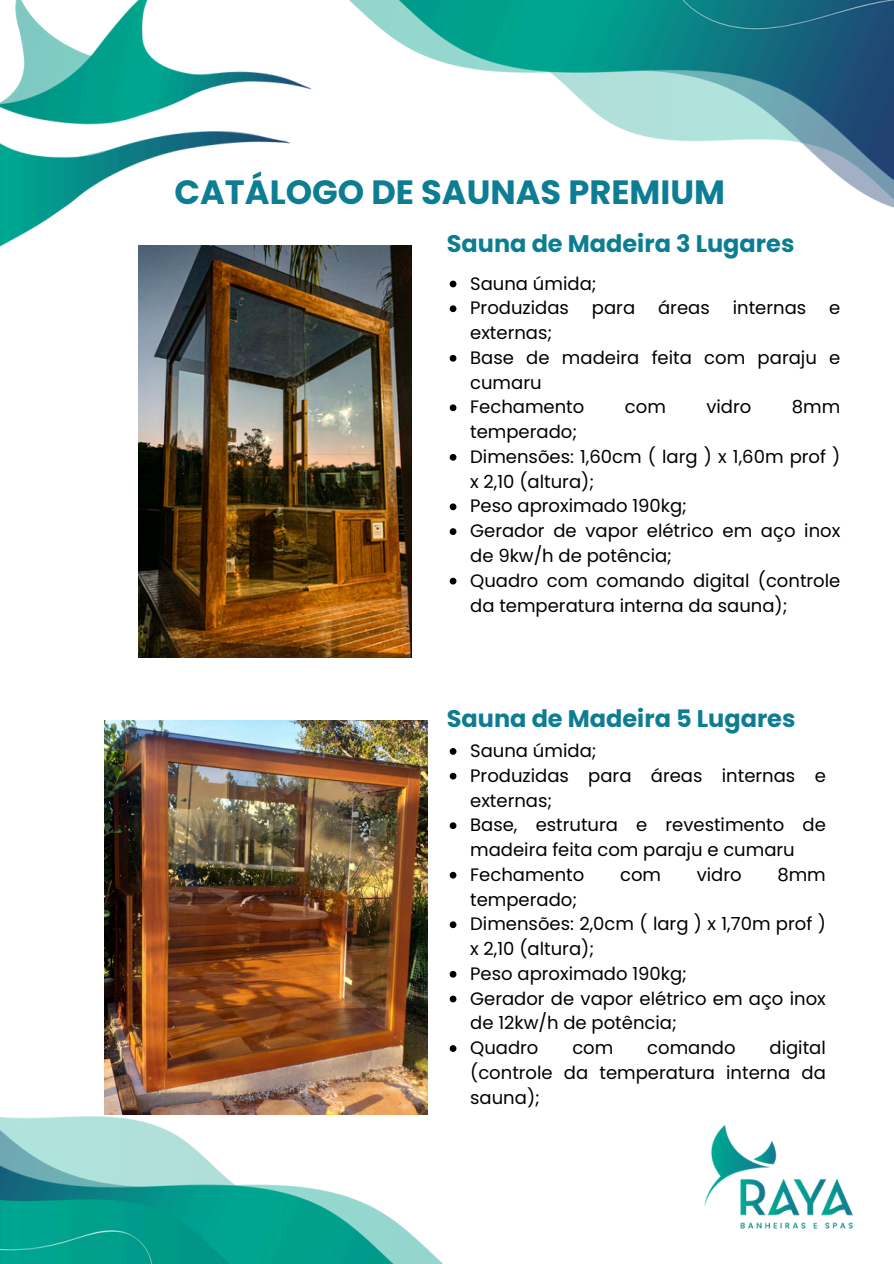
<style>
.page{position:relative;width:894px;height:1264px;background:#fff}
.page>*{position:absolute;margin:0;border:0;box-sizing:border-box;transform-origin:0 0}
.t1{font:700 33.6px "Poppins";color:#0c7d92}
.t2{font:700 24px "Poppins";color:#0c7d92}
.t3{font:18px/24.8px "Poppins";color:#000}
</style>
<div class="page">
<img style="left:0;top:0;width:893px;height:1263px">
<svg style="left:449px;top:748px;width:7px;height:6px"></svg>
<svg style="left:449px;top:772px;width:7px;height:7px"></svg>
<svg style="left:449px;top:822px;width:7px;height:7px"></svg>
<svg style="left:449px;top:871px;width:7px;height:7px"></svg>
<svg style="left:449px;top:921px;width:7px;height:7px"></svg>
<svg style="left:449px;top:970px;width:7px;height:7px"></svg>
<svg style="left:449px;top:995px;width:7px;height:7px"></svg>
<svg style="left:449px;top:1045px;width:7px;height:6px"></svg>
<img style="left:104px;top:720px;width:323px;height:394px">
<img style="left:138px;top:246px;width:273px;height:411px">
<svg style="left:449px;top:280px;width:7px;height:7px"></svg>
<svg style="left:449px;top:305px;width:7px;height:7px"></svg>
<svg style="left:449px;top:355px;width:7px;height:6px"></svg>
<svg style="left:449px;top:404px;width:7px;height:7px"></svg>
<svg style="left:449px;top:454px;width:7px;height:6px"></svg>
<svg style="left:449px;top:503px;width:7px;height:7px"></svg>
<svg style="left:449px;top:528px;width:7px;height:7px"></svg>
<svg style="left:449px;top:577px;width:7px;height:7px"></svg>
<p class="t1" style="left:174px;top:168px;width:552px">CATÁLOGO DE SAUNAS PREMIUM</p>
<p class="t2" style="left:446px;top:227px;width:349px">Sauna de Madeira 3 Lugares</p>
<h2 class="t3" style="left:470px;top:271px;width:128px">Sauna úmida;</h2>
<p class="t3" style="left:470px;top:296px;width:100px">Produzidas</p>
<p class="t3" style="left:591px;top:296px;width:45px">para</p>
<p class="t3" style="left:658px;top:296px;width:53px">áreas</p>
<p class="t3" style="left:732px;top:296px;width:75px">internas</p>
<p class="t3" style="left:829px;top:296px;width:13px">e</p>
<p class="t3" style="left:470px;top:320px;width:84px">externas;</p>
<p class="t3" style="left:470px;top:345px;width:371px">Base de madeira feita com paraju e cumaru</p>
<p class="t3" style="left:470px;top:395px;width:116px">Fechamento</p>
<p class="t3" style="left:624px;top:395px;width:42px">com</p>
<p class="t3" style="left:706px;top:395px;width:46px">vidro</p>
<p class="t3" style="left:791px;top:395px;width:50px">8mm</p>
<p class="t3" style="left:470px;top:419px;width:108px">temperado;</p>
<p class="t3" style="left:470px;top:444px;width:371px">Dimensões: 1,60cm ( larg ) x 1,60m prof ) x 2,10 (altura);</p>
<p class="t3" style="left:470px;top:494px;width:218px">Peso aproximado 190kg;</p>
<p class="t3" style="left:470px;top:518px;width:371px">Gerador de vapor elétrico em aço inox de 9kw/h de potência;</p>
<p class="t3" style="left:470px;top:568px;width:371px">Quadro com comando digital (controle da temperatura interna da sauna);</p>
<p class="t2" style="left:446px;top:702px;width:350px">Sauna de Madeira 5 Lugares</p>
<h1 class="t3" style="left:470px;top:738px;width:128px">Sauna úmida;</h1>
<h2 class="t3" style="left:470px;top:763px;width:357px">Produzidas para áreas internas e externas;</h2>
<p class="t3" style="left:470px;top:812px;width:357px">Base, estrutura e revestimento de madeira feita com paraju e cumaru</p>
<p class="t3" style="left:470px;top:862px;width:116px">Fechamento</p>
<p class="t3" style="left:620px;top:862px;width:42px">com</p>
<p class="t3" style="left:696px;top:862px;width:46px">vidro</p>
<p class="t3" style="left:777px;top:862px;width:50px">8mm</p>
<p class="t3" style="left:470px;top:886px;width:108px">temperado;</p>
<p class="t3" style="left:470px;top:911px;width:357px">Dimensões: 2,0cm ( larg ) x 1,70m prof ) x 2,10 (altura);</p>
<p class="t3" style="left:470px;top:961px;width:218px">Peso aproximado 190kg;</p>
<p class="t3" style="left:470px;top:985px;width:357px">Gerador de vapor elétrico em aço inox de 12kw/h de potência;</p>
<p class="t3" style="left:470px;top:1035px;width:70px">Quadro</p>
<p class="t3" style="left:572px;top:1035px;width:42px">com</p>
<p class="t3" style="left:647px;top:1035px;width:90px">comando</p>
<p class="t3" style="left:470px;top:1035px;width:357px;text-align:justify;text-indent:299px">digital (controle da temperatura interna da sauna);</p>
</div>
